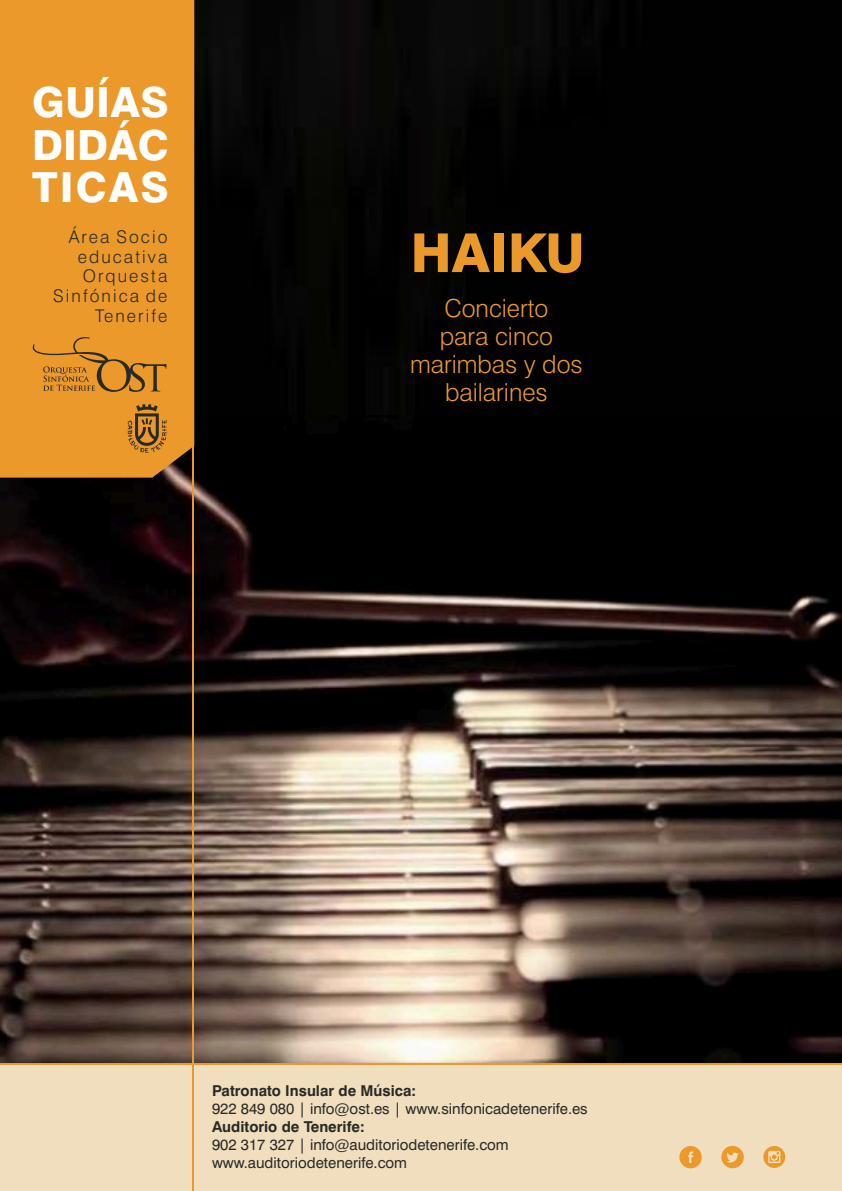
<style>
.page{position:relative;width:842px;height:1191px;background:#fff}
.page>*{position:absolute;margin:0;border:0;box-sizing:border-box;transform-origin:0 0}
.t1{font:800 53.6px "Swiss 721 BT";color:#eb992b}
.t2{font:800 41.4px/42.2px "Swiss 721 BT";letter-spacing:.01em;color:#fff;text-align:justify}
.t3{font:300 24.8px/28px "Swiss 721 BT";color:#eb992b;text-align:center}
.t4{font:300 17.4px/19.8px "Swiss 721 BT";letter-spacing:.12em;color:#292926;text-align:right}
.t5{font:15px/18px "Swiss 721 BT";color:#292926}
.t6{font:700 15px "Swiss 721 BT";color:#292926}
</style>
<div class="page">
<img style="left:0;top:414px;width:842px;height:649px">
<img style="left:194px;top:0;width:648px;height:414px">
<div style="left:0;top:0;width:193px;height:477px;background:#eb992b"></div>
<svg style="left:33px;top:336px;width:133px;height:56px;background:#cf892a"></svg>
<svg style="left:128px;top:404px;width:38px;height:49px;background:#ac7429"></svg>
<div style="left:0;top:1065px;width:842px;height:126px;background:#f0debf"></div>
<hr style="left:0;top:1063px;width:842px;height:2px;background:#eb992b">
<svg style="left:679px;top:1146px;width:23px;height:22px"></svg>
<svg style="left:721px;top:1145px;width:23px;height:23px"></svg>
<svg style="left:763px;top:1146px;width:22px;height:21px"></svg>
<hr style="left:193px;top:0;width:1px;height:1191px;background:#eb992b">
<h2 class="t2" style="left:32px;top:86px;width:138px">GUÍAS DIDÁC TICAS</h2>
<p class="t4" style="left:53px;top:228px;width:116px">Área Socio educativa<br>Orquesta<br>Sinfónica de<br>Tenerife</p>
<h1 class="t1" style="left:411px;top:231px;width:176px">HAIKU</h1>
<h3 class="t3" style="left:410px;top:296px;width:174px">Concierto<br>para cinco marimbas y dos bailarines</h3>
<p class="t6" style="left:212px;top:1084px;width:206px">Patronato Insular de Música:</p>
<p class="t5" style="left:212px;top:1100px;width:377px">922 849 080 | info@ost.es | www.sinfonicadetenerife.es</p>
<p class="t6" style="left:212px;top:1120px;width:154px">Auditorio de Tenerife:</p>
<p class="t5" style="left:212px;top:1136px;width:298px">902 317 327 | info@auditoriodetenerife.com www.auditoriodetenerife.com</p>
</div>
